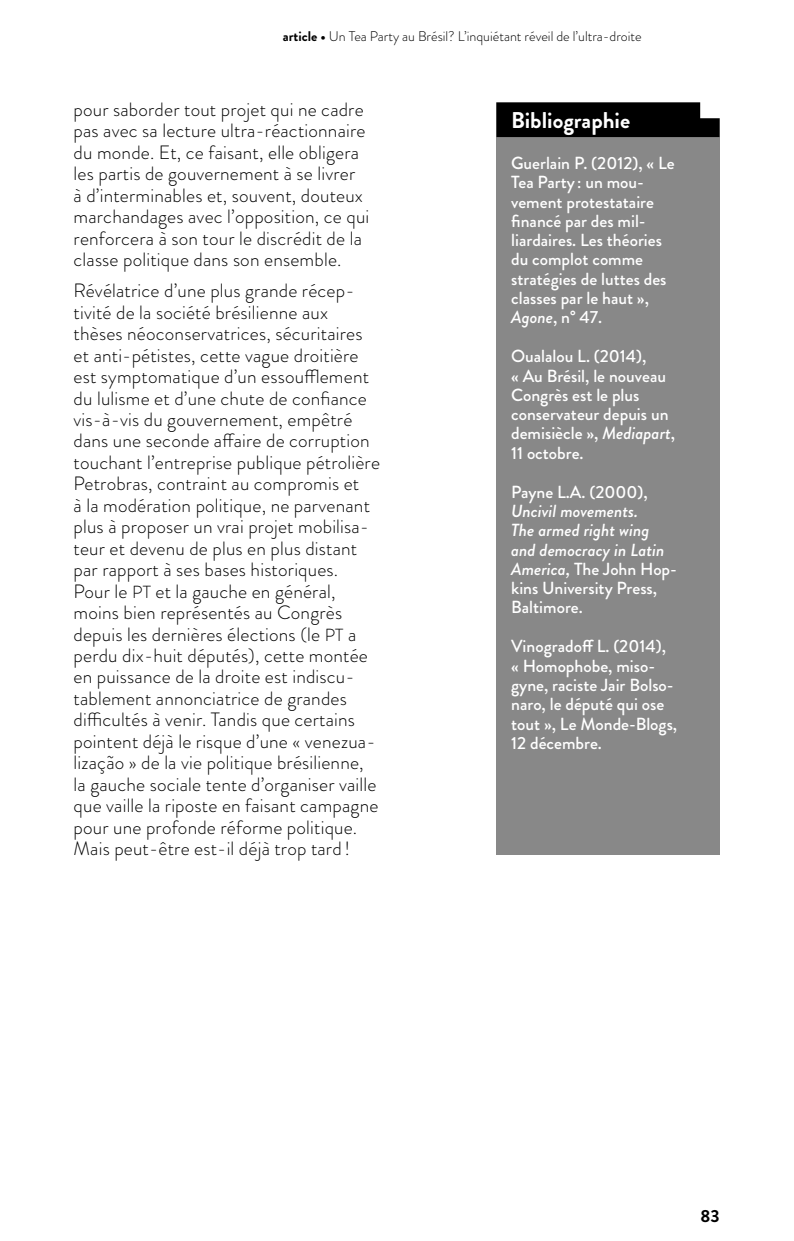
<style>
.page{position:relative;width:794px;height:1241px;background:#fff}
.page>*{position:absolute;margin:0;border:0;box-sizing:border-box;transform-origin:0 0}
.t1{font:700 22.75px "Brandon Grotesque";color:#fff}
.t2{font:300 19.25px/21.3px "Brandon Grotesque";letter-spacing:.01em;color:#000}
.t3{font:500 17.5px/19.2px "Brandon Grotesque";color:#fff}
.t4{font:italic 500 17.5px/19.2px "Brandon Grotesque";color:#fff}
.t5{font:700 17.5px "Brandon Grotesque";color:#000}
.t6{font:300 14px "Brandon Grotesque";color:#000}
.s1{font-weight:700}
.s2{font-size:17.5px}
.s3{font-style:italic}
.s4{font-style:normal}
</style>
<div class="page">
<div style="left:496px;top:137px;width:223px;height:717px;background:#888"></div>
<svg style="left:496px;top:102px;width:223px;height:35px;background:#0c0c0c"></svg>
<p class="t6" style="left:282px;top:31px;width:360px"><span class="s1">article •</span> Un Tea Party au Brésil? L’inquiétant réveil de l’ultra-droite</p>
<p class="t2" style="left:74px;top:101px;width:297px">pour saborder tout projet qui ne cadre pas avec sa lecture ultra-réactionnaire du monde. Et, ce faisant, elle obligera les partis de gouvernement à se livrer<br>à d’interminables et, souvent, douteux marchandages avec l’opposition, ce qui renforcera à son tour le discrédit de la classe politique dans son ensemble.</p>
<p class="t2" style="left:74px;top:282px;width:308px">Révélatrice d’une plus grande récep&shy;tivité de la société brésilienne aux thèses néoconservatrices, sécuritaires et anti-pétistes, cette vague droitière est symptomatique d’un essoufflement du lulisme et d’une chute de confiance vis-à-vis du gouvernement, empêtré dans une seconde affaire de corruption touchant l’entreprise publique pétrolière Petrobras, contraint au compromis et<br>à la modération politique, ne parvenant plus à proposer un vrai projet mobilisa&shy;teur et devenu de plus en plus distant par rapport à ses bases historiques.<br>Pour le <span class="s2">PT</span> et la gauche en général, moins bien représentés au Congrès depuis les dernières élections (le <span class="s2">PT</span> a perdu dix-huit députés), cette montée en puissance de la droite est indiscu&shy;tablement annonciatrice de grandes difficultés à venir. Tandis que certains pointent déjà le risque d’une « venezua&shy;lização » de la vie politique brésilienne, la gauche sociale tente d’organiser vaille que vaille la riposte en faisant campagne pour une profonde réforme politique.<br>Mais peut-être est-il déjà trop tard !</p>
<p class="t1" style="left:511px;top:111px;width:120px">Bibliographie</p>
<p class="t3" style="left:511px;top:156px;width:165px">Guerlain P. (2012), « Le<br>Tea Party : un mou&shy;vement protestataire financé par des mil&shy;liardaires. Les théories du complot comme stratégies de luttes des classes par le haut »,<br><span class="s3">Agone</span>, n° 47.</p>
<p class="t3" style="left:511px;top:349px;width:165px">Oualalou L. (2014),<br>« Au Brésil, le nouveau<br>Congrès est le plus conservateur depuis un demisiècle », <span class="s3">Mediapart</span>,<br>11 octobre.</p>
<p class="t3" style="left:511px;top:484px;width:138px">Payne L.A. (2000),</p>
<p class="t4" style="left:511px;top:503px;width:167px">Uncivil movements.<br>The armed right wing and democracy in Latin<br>America, <span class="s4">The John Hop&shy;kins University Press,<br>Baltimore.</span></p>
<p class="t3" style="left:511px;top:639px;width:167px">Vinogradoff L. (2014), « Homophobe, miso&shy;gyne, raciste Jair Bolso&shy;naro, le député qui ose tout », Le Monde-Blogs,<br>12 décembre.</p>
<p class="t5" style="left:700px;top:1209px;width:21px">83</p>
</div>
